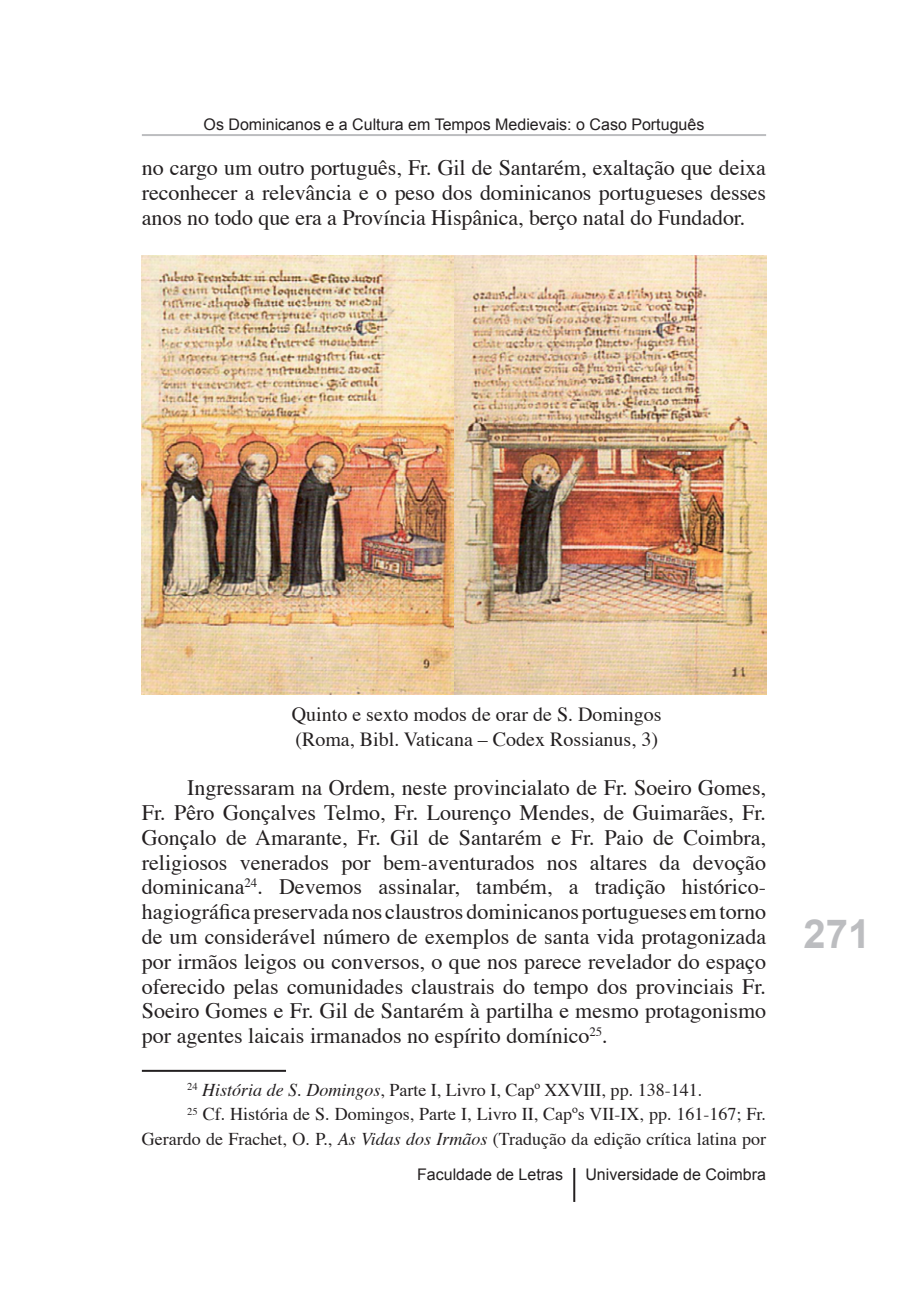
<style>
.page{position:relative;width:908px;height:1304px;background:#fff}
.page>*{position:absolute;margin:0;border:0;box-sizing:border-box;transform-origin:0 0}
.t1{font:700 40px "Arial";color:#bcbdc0}
.t2{font:22px/24.8px "Times";letter-spacing:-.005em;color:#231f20;text-align:justify}
.t3{font:20px/24.8px "Times";color:#231f20}
.t4{font:18px "Times";color:#231f20}
.t5{font:16px "Arial";color:#231f20}
.s1{font-style:italic}
</style>
<div class="page">
<hr style="left:573px;top:1168px;width:2px;height:34px;background:#231f20">
<hr style="left:142px;top:134px;width:623px;height:2px;background:#bcbdc0">
<hr style="left:142px;top:1070px;width:144px;height:2px;background:#231f20">
<img style="left:142px;top:255px;width:623px;height:439px">
<p class="t5" style="left:203px;top:116px;width:502px">Os Dominicanos e a Cultura em Tempos Medievais: o Caso Português</p>
<p class="t2" style="left:142px;top:154px;width:625px">no cargo um outro português, Fr. Gil de Santarém, exaltação que deixa reconhecer a relevância e o peso dos dominicanos portugueses desses anos no todo que era a Província Hispânica, berço natal do Fundador.</p>
<p class="t3" style="left:292px;top:700px;width:371px">Quinto e sexto modos de orar de S. Domingos (Roma, Bibl. Vaticana – Codex Rossianus, 3)</p>
<p class="t2" style="left:142px;top:774px;width:625px;text-indent:45px">Ingressaram na Ordem, neste provincialato de Fr. Soeiro Gomes, Fr. Pêro Gonçalves Telmo, Fr. Lourenço Mendes, de Guimarães, Fr.<br>Gonçalo de Amarante, Fr. Gil de Santarém e Fr. Paio de Coimbra, religiosos venerados por bem-aventurados nos altares da devoção dominicana<sup>24</sup>. Devemos assinalar, também, a tradição histórico&shy;hagiográfica preservada nos claustros dominicanos portugueses em torno de um considerável número de exemplos de santa vida protagonizada por irmãos leigos ou conversos, o que nos parece revelador do espaço oferecido pelas comunidades claustrais do tempo dos provinciais Fr.<br>Soeiro Gomes e Fr. Gil de Santarém à partilha e mesmo protagonismo por agentes laicais irmanados no espírito domínico<sup>25</sup>.</p>
<p class="t4" style="left:187px;top:1073px;width:516px"><sup>24</sup> <span class="s1">História de S. Domingos</span>, Parte I, Livro I, Capº XXVIII, pp. 138-141.</p>
<p class="t4" style="left:187px;top:1098px;width:580px"><sup>25</sup> Cf. História de S. Domingos, Parte I, Livro II, Capºs VII-IX, pp. 161-167; Fr.</p>
<p class="t4" style="left:142px;top:1122px;width:625px">Gerardo de Frachet, O. P., <span class="s1">As Vidas dos Irmãos</span> (Tradução da edição crítica latina por</p>
<p class="t5" style="left:417px;top:1165px;width:147px">Faculdade de Letras</p>
<p class="t5" style="left:585px;top:1165px;width:182px">Universidade de Coimbra</p>
<h1 class="t1" style="left:803px;top:911px;width:68px">271</h1>
</div>
